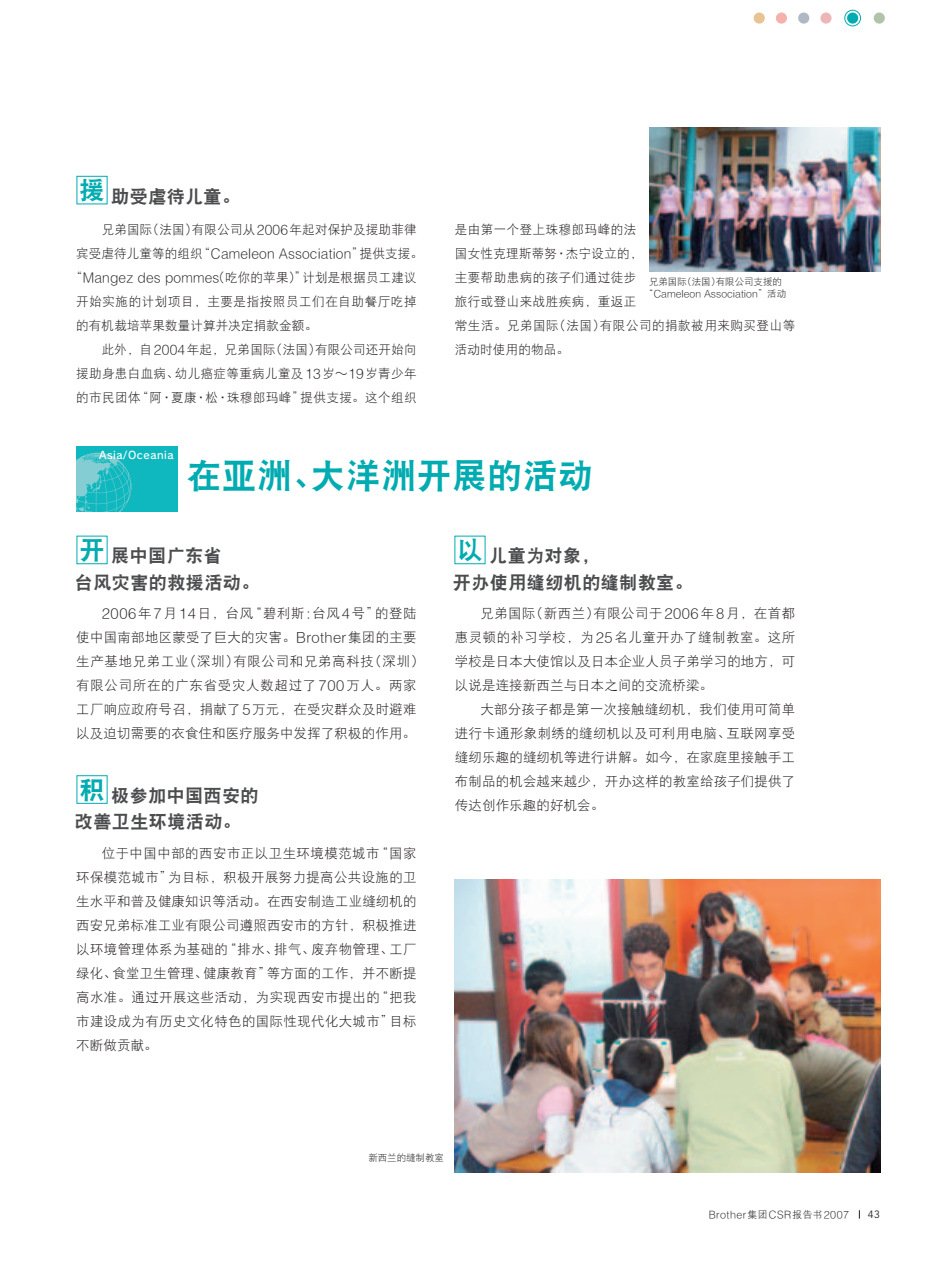
<style>
.page{position:relative;width:935px;height:1262px;background:#fff}
.page>*{position:absolute;margin:0;border:0;box-sizing:border-box;transform-origin:0 0}
.t1{font:34.65px "DFP Hei W9 G Bpc EUC H";letter-spacing:.02em;color:#00acb1}
.t2{font:25.2px "DFP Hei W9 G Bpc EUC H";color:#00acb1}
.t3{font:18.15px/26.2px "DFP Hei W9 G Bpc EUC H";letter-spacing:.02em;color:#4b4c4d}
.t4{font:13.35px/24px "DFP Hei W3 G Bpc EUC H";letter-spacing:.025em;color:#231f20;text-align:justify}
.t5{font:12.75px/24px "DFP Hei W3 G Bpc EUC H";letter-spacing:.035em;color:#231f20}
.t6{font:12.75px "DFP Hei W3 G Bpc EUC H";letter-spacing:.015em;color:#231f20}
.t7{font:12.75px "Hei Light Alphabet";letter-spacing:.01em;color:#231f20}
.t8{font:10.5px "Rodin CID DB";letter-spacing:.05em;color:#fff}
.t9{font:10.5px "Avenir";color:#231f20}
.t10{font:9.75px "Hei Light Alphabet";letter-spacing:.04em;color:#231f20}
.t11{font:9.45px/12px "Hei Light Alphabet";color:#231f20;text-align:center}
.t12{font:9.45px "DFP Hei W3 G Bpc EUC H";color:#231f20}
.s1{font-family:"Rodin CID B";font-size:17.25px}
.s2{font-family:"DFPG Hei Lt MP BF"}
.s3{font-family:"Hei Light Alphabet"}
.s4{font-family:"DFP Hei W3 G Bpc EUC H"}
</style>
<div class="page">
<img style="left:455px;top:879px;width:425px;height:293px">
<img style="left:649px;top:127px;width:231px;height:145px">
<div style="left:76px;top:446px;width:102px;height:65px;background:#0eb8be"></div>
<svg style="left:76px;top:452px;width:55px;height:60px"></svg>
<div style="left:753px;top:13px;width:11px;height:11px;background:#e7c491;border-radius:50%"></div>
<div style="left:775px;top:13px;width:12px;height:11px;background:#f5b2ab;border-radius:50%"></div>
<div style="left:798px;top:13px;width:11px;height:11px;background:#b0b8c4;border-radius:50%"></div>
<div style="left:847px;top:13px;width:11px;height:11px;background:#00acb1;border-radius:50%"></div>
<div style="left:873px;top:13px;width:11px;height:11px;background:#b1c3a8;border-radius:50%"></div>
<div style="left:844px;top:10px;width:16px;height:16px;border:1px solid #00acb1;border-radius:50%"></div>
<div style="left:820px;top:13px;width:11px;height:11px;background:#edb7b9;border-radius:50%"></div>
<p class="t3" style="left:75px;top:183px;width:167px"><span class="s1">　　</span><sup>援</sup>助受虐待儿童。</p>
<p class="t5" style="left:102px;top:218px;width:316px">兄弟国际<span class="s2">(</span>法国<span class="s2">)</span>有限公司从<span class="s3">2006</span>年起对保护及援助菲律</p>
<p class="t7" style="left:76px;top:249px;width:348px"><span class="s4">宾受虐待儿童等的组织“</span>Cameleon Association<span class="s4">”提供支援。</span></p>
<p class="t6" style="left:70px;top:271px;width:348px">“<span class="s3">Mangez des pommes</span><span class="s2">(</span>吃你的苹果<span class="s2">)</span>”计划是根据员工建议</p>
<p class="t5" style="left:76px;top:290px;width:342px">开始实施的计划项目，主要是指按照员工们在自助餐厅吃掉</p>
<p class="t6" style="left:76px;top:319px;width:242px">的有机裁培苹果数量计算并决定捐款金额。</p>
<p class="t5" style="left:102px;top:338px;width:316px">此外，自<span class="s3">2004</span>年起，兄弟国际<span class="s2">(</span>法国<span class="s2">)</span>有限公司还开始向</p>
<p class="t5" style="left:76px;top:362px;width:342px">援助身患白血病、幼儿癌症等重病儿童及<span class="s3">13</span>岁〜<span class="s3">19</span>岁青少年</p>
<p class="t5" style="left:76px;top:386px;width:342px">的市民团体“阿·夏康·松·珠穆郎玛峰”提供支援。这个组织</p>
<p class="t5" style="left:455px;top:218px;width:342px">是由第一个登上珠穆郎玛峰的法<br>国女性克理斯蒂努·杰宁设立的，<br>主要帮助患病的孩子们通过徒步<br>旅行或登山来战胜疾病，重返正<br>常生活。兄弟国际<span class="s2">(</span>法国<span class="s2">)</span>有限公司的捐款被用来购买登山等活动时使用的物品。</p>
<p class="t11" style="left:644px;top:277px;width:143px"><span class="s4">兄弟国际</span><span class="s2">(</span><span class="s4">法国</span><span class="s2">)</span><span class="s4">有限公司支援的“</span>Cameleon Association<span class="s4">”活动</span></p>
<p class="t8" style="left:99px;top:451px;width:76px">Asia/Oceania</p>
<p class="t1" style="left:186px;top:458px;width:408px">在亚洲、大洋洲开展的活动</p>
<p class="t2" style="left:79px;top:537px;width:27px">开</p>
<p class="t3" style="left:75px;top:543px;width:186px"><span class="s1">　　</span>展中国广东省<br>台风灾害的救援活动。</p>
<p class="t4" style="left:76px;top:601px;width:342px;text-indent:26px"><span class="s3">2006</span>年<span class="s3">7</span>月<span class="s3">14</span>日，台风“碧利斯<span class="s3">:</span>台风<span class="s3">4</span>号”的登陆使中国南部地区蒙受了巨大的灾害。<span class="s3">Brother</span>集团的主要生产基地兄弟工业<span class="s2">(</span>深圳<span class="s2">)</span>有限公司和兄弟高科技<span class="s2">(</span>深圳<span class="s2">)</span>有限公司所在的广东省受灾人数超过了<span class="s3">700</span>万人。两家工厂响应政府号召，捐献了<span class="s3">5</span>万元，在受灾群众及时避难以及迫切需要的衣食住和医疗服务中发挥了积极的作用。</p>
<p class="t2" style="left:79px;top:777px;width:27px">积</p>
<p class="t3" style="left:75px;top:782px;width:185px"><span class="s1">　　</span>极参加中国西安的改善卫生环境活动。</p>
<p class="t4" style="left:76px;top:841px;width:342px;text-indent:26px">位于中国中部的西安市正以卫生环境模范城市“国家环保模范城市”为目标，积极开展努力提高公共设施的卫生水平和普及健康知识等活动。在西安制造工业缝纫机的西安兄弟标准工业有限公司遵照西安市的方针，积极推进以环境管理体系为基础的“排水、排气、废弃物管理、工厂绿化、食堂卫生管理、健康教育”等方面的工作，并不断提高水准。通过开展这些活动，为实现西安市提出的“把我市建设成为有历史文化特色的国际性现代化大城市”目标不断做贡献。</p>
<p class="t2" style="left:457px;top:537px;width:27px">以</p>
<p class="t3" style="left:453px;top:543px;width:241px"><span class="s1">　　</span>儿童为对象，<br>开办使用缝纫机的缝制教室。</p>
<p class="t4" style="left:480px;top:601px;width:316px">兄弟国际<span class="s2">(</span>新西兰<span class="s2">)</span>有限公司于<span class="s3">2006</span>年<span class="s3">8</span>月，在首都</p>
<p class="t4" style="left:455px;top:625px;width:342px">惠灵顿的补习学校，为<span class="s3">25</span>名儿童开办了缝制教室。这所</p>
<p class="t4" style="left:455px;top:649px;width:342px">学校是日本大使馆以及日本企业人员子弟学习的地方，可</p>
<p class="t4" style="left:455px;top:673px;width:259px">以说是连接新西兰与日本之间的交流桥梁。</p>
<p class="t4" style="left:480px;top:697px;width:316px">大部分孩子都是第一次接触缝纫机，我们使用可简单</p>
<p class="t4" style="left:455px;top:721px;width:342px">进行卡通形象刺绣的缝纫机以及可利用电脑、互联网享受</p>
<p class="t4" style="left:455px;top:745px;width:342px">缝纫乐趣的缝纫机等进行讲解。如今，在家庭里接触手工</p>
<p class="t4" style="left:455px;top:769px;width:342px">布制品的机会越来越少，开办这样的教室给孩子们提供了</p>
<p class="t4" style="left:455px;top:793px;width:151px">传达创作乐趣的好机会。</p>
<p class="t12" style="left:368px;top:1152px;width:77px">新西兰的缝制教室</p>
<p class="t10" style="left:708px;top:1211px;width:142px">Brother<span class="s4">集团</span>CSR<span class="s4">报告书</span>2007</p>
<p class="t9" style="left:867px;top:1210px;width:14px">43</p>
</div>
